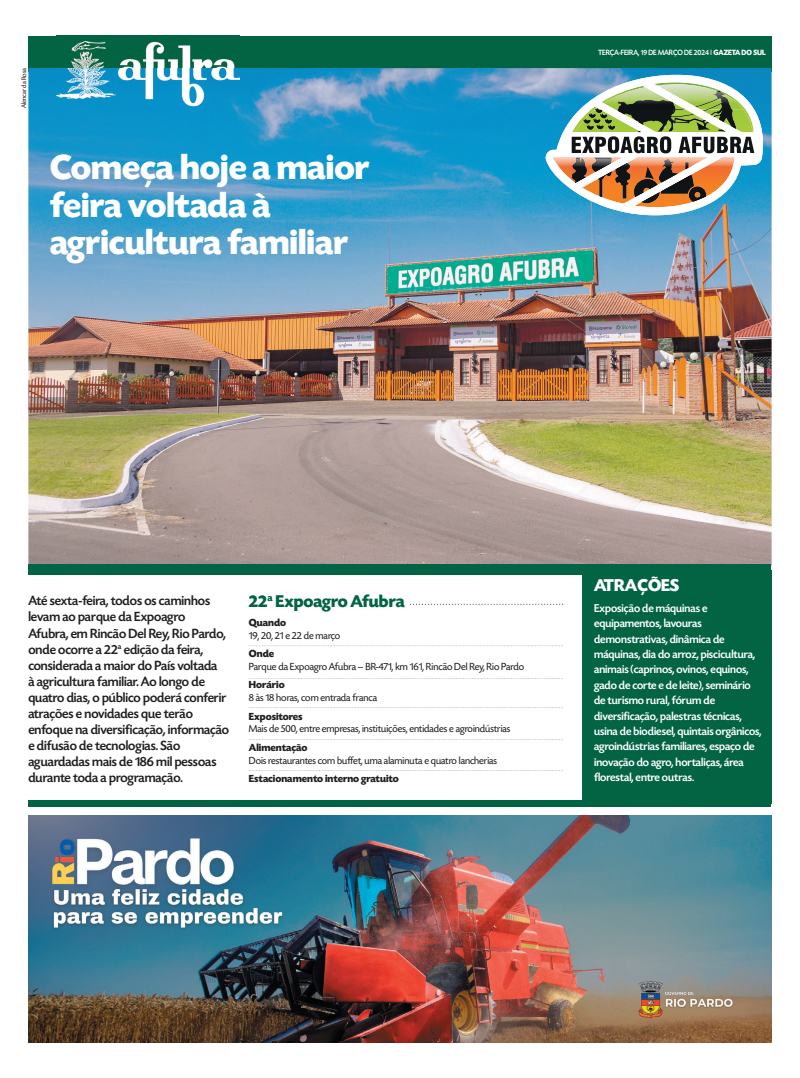
<style>
.page{position:relative;width:800px;height:1078px;background:#fff}
.page>*{position:absolute;margin:0;border:0;box-sizing:border-box;transform-origin:0 0}
.t1{font:700 36.5px/37.5px "Today SHOP";color:#fff}
.t2{font:700 18px "Today SHOP";color:#026442}
.t3{font:700 18px "Today SHOP";color:#fff}
.t4{font:500 14px/16px "Today SHOP";color:#231f20}
.t5{font:500 12px/15.4px "Today SHOP";color:#fff}
.t6{font:10.8px/12.8px "Today SHOP";color:#231f20}
.t7{font:700 10.8px "Today SHOP";color:#231f20}
.t8{font:500 8px "Today SHOP";color:#fff;scale:.95 1}
.t9{font:7px "Today SHOP";color:#231f20}
.s1{font-weight:400}
.s2{font-weight:700}
</style>
<div class="page">
<img style="left:28px;top:815px;width:743px;height:227px">
<div style="left:28px;top:36px;width:743px;height:35px;background:#026442"></div>
<div style="left:29px;top:800px;width:742px;height:6px;background:#026442"></div>
<img style="left:28px;top:68px;width:743px;height:498px">
<div style="left:582px;top:569px;width:189px;height:234px;background:#026442"></div>
<svg style="left:410px;top:603px;width:153px;height:1px"></svg>
<svg style="left:249px;top:645px;width:313px;height:1px"></svg>
<svg style="left:249px;top:707px;width:313px;height:1px"></svg>
<svg style="left:249px;top:770px;width:313px;height:1px"></svg>
<svg style="left:544px;top:69px;width:219px;height:147px"></svg>
<img style="left:57px;top:35px;width:182px;height:71px">
<div style="left:29px;top:564px;width:742px;height:10px;background:#026442"></div>
<p class="t9" style="left:21px;top:108px;width:42px;rotate:-90deg">Alencar da Rosa</p>
<p class="t1" style="left:50px;top:153px;width:321px">Começa hoje a maior feira voltada à agricultura familiar</p>
<p class="t8" style="left:598px;top:50px;width:178px">TERÇA-FEIRA, 19 DE MARÇO DE 2024 <span class="s1">I</span> <span class="s2">GAZETA DO SUL</span></p>
<p class="t4" style="left:28px;top:594px;width:202px">Até sexta-feira, todos os caminhos levam ao parque da Expoagro<br>Afubra, em Rincão Del Rey, Rio Pardo, onde ocorre a 22<sup>a</sup> edição da feira, considerada a maior do País voltada<br>à agricultura familiar. Ao longo de quatro dias, o público poderá conferir atrações e novidades que terão enfoque na diversificação, informação e difusão de tecnologias. São aguardadas mais de 186 mil pessoas durante toda a programação.</p>
<p class="t2" style="left:249px;top:595px;width:157px">22<sup>a</sup> Expoagro Afubra</p>
<p class="t6" style="left:249px;top:616px;width:93px"><span class="s2">Quando<br></span>19, 20, 21 e 22 de março</p>
<p class="t6" style="left:249px;top:648px;width:277px"><span class="s2">Onde<br></span>Parque da Expoagro Afubra – BR-471, km 161, Rincão Del Rey, Rio Pardo</p>
<p class="t6" style="left:249px;top:679px;width:130px"><span class="s2">Horário<br></span>8 às 18 horas, com entrada franca</p>
<p class="t6" style="left:249px;top:710px;width:263px"><span class="s2">Expositores<br></span>Mais de 500, entre empresas, instituições, entidades e agroindústrias</p>
<p class="t6" style="left:249px;top:741px;width:250px"><span class="s2">Alimentação<br></span>Dois restaurantes com buffet, uma alaminuta e quatro lancherias</p>
<p class="t7" style="left:249px;top:774px;width:151px">Estacionamento interno gratuito</p>
<p class="t3" style="left:594px;top:578px;width:87px">ATRAÇÕES</p>
<p class="t5" style="left:594px;top:601px;width:169px">Exposição de máquinas e equipamentos, lavouras demonstrativas, dinâmica de máquinas, dia do arroz, piscicultura, animais (caprinos, ovinos, equinos, gado de corte e de leite), seminário de turismo rural, fórum de diversificação, palestras técnicas, usina de biodiesel, quintais orgânicos, agroindústrias familiares, espaço de inovação do agro, hortaliças, área florestal, entre outras.</p>
</div>
